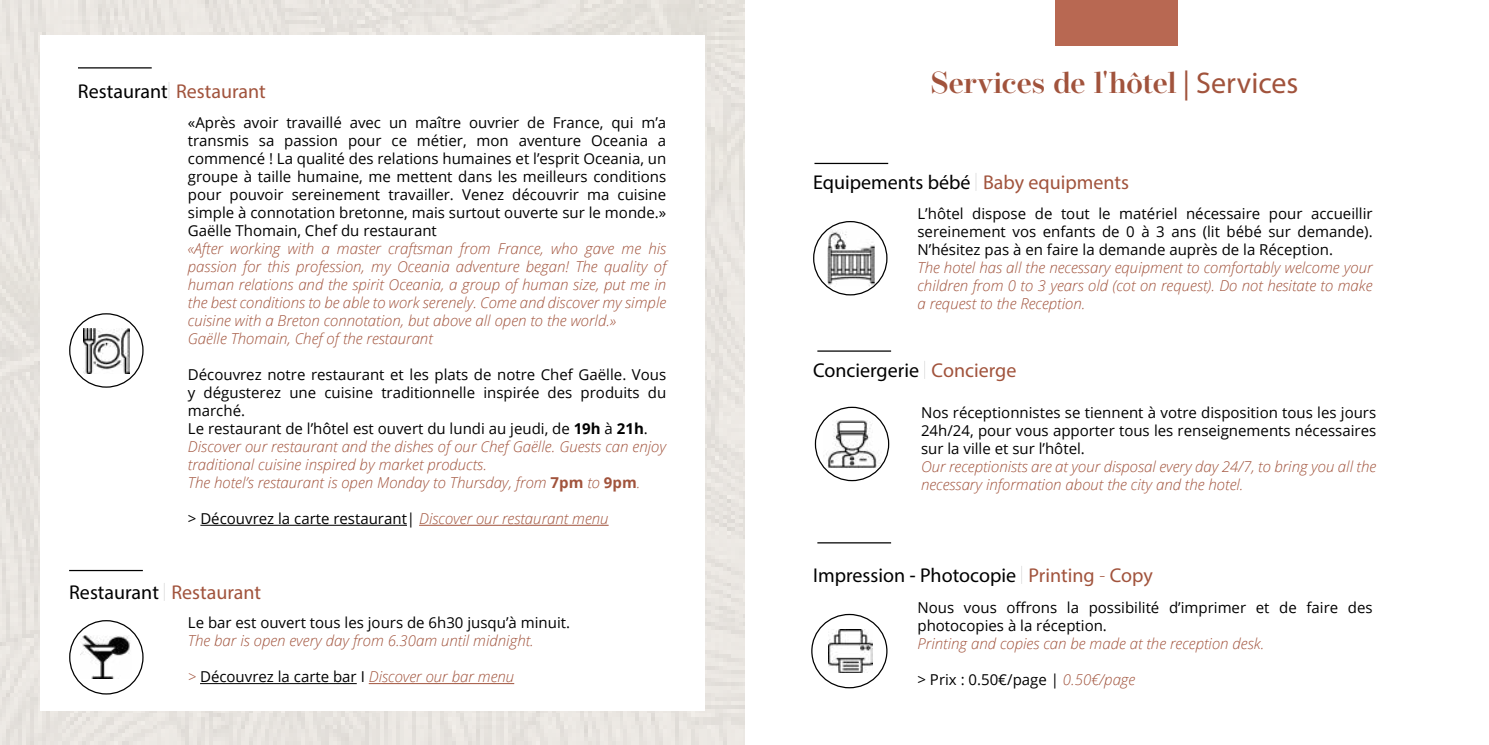
<style>
.page{position:relative;width:1489px;height:745px;background:#fff}
.page>*{position:absolute;margin:0;border:0;box-sizing:border-box;transform-origin:0 0}
.t1{font:600 30px "Operetta 12";color:#a1533c}
.t2{font:20px "Myriad Pro";color:#000}
.t3{font:15px/18px "Open Sans";color:#000;text-align:justify}
.t4{font:italic 300 15px/18px "Open Sans";color:#a1533c}
.s1{font-family:"Operetta 52";font-weight:500}
.s2{color:#a1533c}
.s3{font-weight:700}
.s4{font-weight:300;font-style:italic;color:#a1533c}
.s5{font-weight:700;color:#a1533c}
.s6{font-family:"Myriad Pro";font-weight:400}
.s7{font-family:"Open Sans"}
.s8{font-family:"Open Sans";font-weight:300;color:#a1533c}
</style>
<div class="page">
<img style="left:0;top:0;width:744px;height:744px">
<div style="left:40px;top:35px;width:664px;height:674px;background:#fff"></div>
<hr style="left:78px;top:67px;width:74px;height:1px;background:#000">
<hr style="left:200px;top:524px;width:207px;height:1px;background:#000">
<hr style="left:419px;top:524px;width:189px;height:1px;background:#a1533c">
<hr style="left:69px;top:569px;width:74px;height:1px;background:#000">
<img style="left:81px;top:635px;width:49px;height:43px">
<div style="left:69px;top:619px;width:75px;height:75px;border:1px solid #000;border-radius:50%"></div>
<div style="left:1055px;top:0;width:122px;height:45px;background:#b86852"></div>
<hr style="left:814px;top:163px;width:74px;height:1px;background:#000">
<hr style="left:817px;top:350px;width:74px;height:1px;background:#000">
<img style="left:827px;top:229px;width:47px;height:57px">
<div style="left:813px;top:221px;width:74px;height:74px;border:1px solid #000;border-radius:50%"></div>
<img style="left:822px;top:419px;width:59px;height:49px">
<div style="left:814px;top:406px;width:75px;height:75px;border:1px solid #000;border-radius:50%"></div>
<img style="left:83px;top:328px;width:46px;height:45px">
<div style="left:69px;top:313px;width:75px;height:74px;border:1px solid #000;border-radius:50%"></div>
<hr style="left:200px;top:682px;width:157px;height:1px;background:#000">
<hr style="left:369px;top:682px;width:145px;height:1px;background:#a1533c">
<hr style="left:817px;top:542px;width:74px;height:1px;background:#000">
<img style="left:828px;top:629px;width:44px;height:43px">
<div style="left:811px;top:613px;width:76px;height:75px;border:1px solid #000;border-radius:50%"></div>
<h2 class="t2" style="left:78px;top:79px;width:189px">Restaurant<span class="s1">|</span> <span class="s2">Restaurant</span></h2>
<p class="t3" style="left:188px;top:113px;width:480px">«Après avoir travaillé avec un maître ouvrier de France, qui m’a transmis sa passion pour ce métier, mon aventure Oceania a commencé ! La qualité des relations humaines et l’esprit Oceania, un groupe à taille humaine, me mettent dans les meilleurs conditions pour pouvoir sereinement travailler. Venez découvrir ma cuisine simple à connotation bretonne, mais surtout ouverte sur le monde.» Gaëlle Thomain, Chef du restaurant</p>
<p class="t4" style="left:188px;top:239px;width:480px">«After working with a master craftsman from France, who gave me his passion for this profession, my Oceania adventure began! The quality of human relations and the spirit Oceania, a group of human size, put me in the best conditions to be able to work serenely. Come and discover my simple cuisine with a Breton connotation, but above all open to the world.»<br>Gaëlle Thomain, Chef of the restaurant</p>
<p class="t3" style="left:188px;top:365px;width:480px;text-align:left">Découvrez notre restaurant et les plats de notre Chef Gaëlle. Vous y dégusterez une cuisine traditionnelle inspirée des produits du marché.<br>Le restaurant de l’hôtel est ouvert du lundi au jeudi, de <span class="s3">19h</span> à <span class="s3">21h</span>.<br><span class="s4">Discover our restaurant and the dishes of our Chef Gaëlle. Guests can enjoy traditional cuisine inspired by market products.<br>The hotel’s restaurant is open Monday to Thursday, from</span> <span class="s5">7pm</span> <span class="s4">to</span> <span class="s5">9pm</span><span class="s4">.</span></p>
<p class="t3" style="left:188px;top:509px;width:422px">&gt; Découvrez la carte restaurant| <span class="s4">Discover our restaurant menu</span></p>
<h2 class="t2" style="left:69px;top:580px;width:194px">Restaurant <span class="s1">|</span> <span class="s2">Restaurant</span></h2>
<p class="t3" style="left:188px;top:613px;width:384px">Le bar est ouvert tous les jours de 6h30 jusqu’à minuit.</p>
<p class="t4" style="left:188px;top:631px;width:347px">The bar is open every day from 6.30am until midnight.</p>
<p class="t3" style="left:188px;top:667px;width:328px"><span class="s4">&gt;</span> Découvrez la carte bar I <span class="s4">Discover our bar menu</span></p>
<h1 class="t1" style="left:930px;top:65px;width:369px">Services de l'hôtel <span class="s6">| Services</span></h1>
<h2 class="t2" style="left:813px;top:170px;width:317px">Equipements bébé <span class="s1">|</span> <span class="s2">Baby equipments</span></h2>
<p class="t3" style="left:917px;top:204px;width:456px">L’hôtel dispose de tout le matériel nécessaire pour accueillir sereinement vos enfants de 0 à 3 ans (lit bébé sur demande).<br>N’hésitez pas à en faire la demande auprès de la Réception.</p>
<p class="t4" style="left:917px;top:258px;width:456px;text-align:justify">The hotel has all the necessary equipment to comfortably welcome your children from 0 to 3 years old (cot on request). Do not hesitate to make a request to the Reception.</p>
<h2 class="t2" style="left:813px;top:358px;width:205px">Conciergerie <span class="s1">|</span> <span class="s2">Concierge</span></h2>
<p class="t3" style="left:921px;top:403px;width:456px">Nos réceptionnistes se tiennent à votre disposition tous les jours 24h/24, pour vous apporter tous les renseignements nécessaires sur la ville et sur l’hôtel.</p>
<p class="t4" style="left:921px;top:457px;width:456px">Our receptionists are at your disposal every day 24/7, to bring you all the necessary information about the city and the hotel.</p>
<h2 class="t2" style="left:813px;top:563px;width:341px">Impression <span class="s7">-</span> Photocopie <span class="s1">|</span> <span class="s2">Printing</span> <span class="s8">-</span> <span class="s2">Copy</span></h2>
<p class="t3" style="left:917px;top:597px;width:456px">Nous vous offrons la possibilité d’imprimer et de faire des photocopies à la réception.</p>
<p class="t4" style="left:917px;top:633px;width:348px">Printing and copies can be made at the reception desk.</p>
<p class="t3" style="left:917px;top:669px;width:219px">&gt; Prix : 0.50€/page | <span class="s4">0.50€/page</span></p>
</div>
